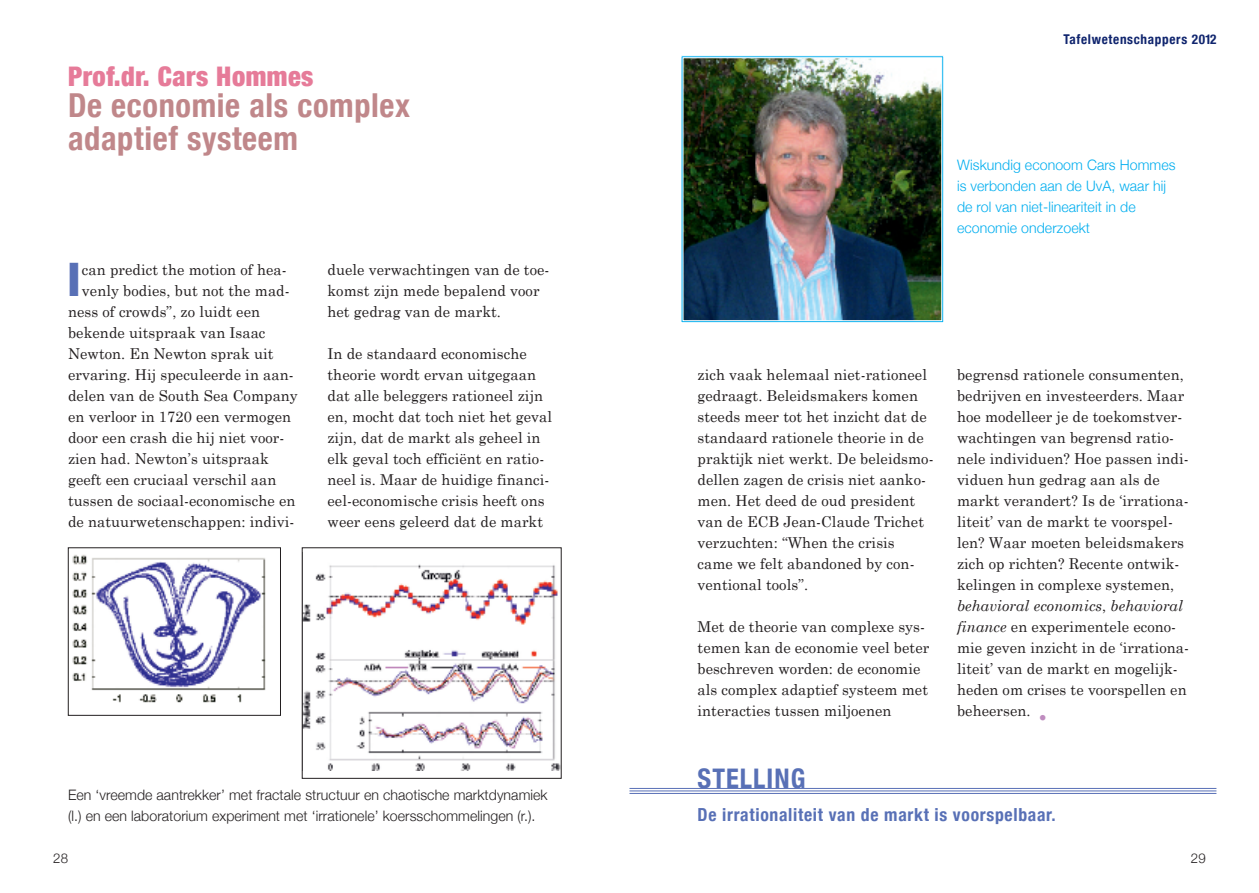
<style>
.page{position:relative;width:1259px;height:893px;background:#fff}
.page>*{position:absolute;margin:0;border:0;box-sizing:border-box;transform-origin:0 0}
.t1{font:900 condensed 46.2px "Helvetica Neue";color:#5870b6}
.t2{font:700 condensed 33px/33px "Helvetica Neue";letter-spacing:.02em;color:#c0878a}
.t3{font:900 condensed 27px "Helvetica Neue";letter-spacing:.02em;color:#e67b99}
.t4{font:700 condensed 27px "Helvetica Neue";letter-spacing:.04em;color:#5870b6}
.t5{font:700 condensed 18px "Helvetica Neue";letter-spacing:.04em;color:#5870b6}
.t6{font:15px/21px "Century Schoolbook";letter-spacing:.005em;color:#231f20}
.t7{font:300 14.4px/21px "Helvetica Neue";letter-spacing:.005em;color:#231f20}
.t8{font:300 14.4px/21px "Helvetica Neue";letter-spacing:.005em;color:#00aeef}
.t9{font:700 condensed 13.5px "Helvetica Neue";letter-spacing:.05em;color:#10256e}
.t10{font:300 13.5px "Helvetica Neue";color:#231f20}
.s1{font-style:italic}
.s2{font-size:27px;color:#bf8cbf}
</style>
<div class="page">
<img style="left:684px;top:59px;width:256px;height:260px">
<div style="left:680px;top:55px;width:264px;height:268px;border:1px solid #fff"></div>
<div style="left:682px;top:57px;width:260px;height:264px;border:1px solid #fff"></div>
<img style="left:304px;top:564px;width:255px;height:206px">
<img style="left:72px;top:554px;width:194px;height:149px">
<div style="left:68px;top:548px;width:213px;height:168px;border:1px solid #231f20"></div>
<hr style="left:629px;top:788px;width:587px;height:1px;background:#5870b6">
<hr style="left:629px;top:790px;width:587px;height:1px;background:#5870b6">
<hr style="left:629px;top:793px;width:587px;height:1px;background:#5870b6">
<h3 class="t3" style="left:68px;top:59px;width:247px">Prof.dr. Cars Hommes</h3>
<h2 class="t2" style="left:68px;top:88px;width:343px">De economie als complex adaptief systeem</h2>
<h1 class="t1" style="left:68px;top:251px;width:13px">I</h1>
<p class="t6" style="left:82px;top:258px;width:206px">can predict the motion of hea-</p>
<p class="t6" style="left:82px;top:279px;width:209px">venly bodies, but not the mad-</p>
<p class="t6" style="left:68px;top:300px;width:194px">ness of crowds”, zo luidt een</p>
<p class="t6" style="left:68px;top:321px;width:199px">bekende uitspraak van Isaac</p>
<p class="t6" style="left:68px;top:342px;width:207px">Newton. En Newton sprak uit</p>
<p class="t6" style="left:68px;top:363px;width:227px">ervaring. Hij speculeerde in aan-</p>
<p class="t6" style="left:68px;top:384px;width:231px">delen van de South Sea Company</p>
<p class="t6" style="left:68px;top:405px;width:224px">en verloor in 1720 een vermogen</p>
<p class="t6" style="left:68px;top:426px;width:218px">door een crash die hij niet voor-</p>
<p class="t6" style="left:68px;top:447px;width:202px">zien had. Newton’s uitspraak</p>
<p class="t6" style="left:68px;top:468px;width:210px">geeft een cruciaal verschil aan</p>
<p class="t6" style="left:68px;top:489px;width:229px">tussen de sociaal-economische en</p>
<p class="t6" style="left:68px;top:510px;width:228px">de natuurwetenschappen: indivi-</p>
<p class="t6" style="left:327px;top:258px;width:223px">duele verwachtingen van de toe&shy;komst zijn mede bepalend voor het gedrag van de markt.</p>
<p class="t6" style="left:327px;top:342px;width:226px">In de standaard economische theorie wordt ervan uitgegaan dat alle beleggers rationeel zijn en, mocht dat toch niet het geval zijn, dat de markt als geheel in elk geval toch efficiënt en ratio&shy;neel is. Maar de huidige financi&shy;eel-economische crisis heeft ons weer eens geleerd dat de markt</p>
<p class="t7" style="left:68px;top:784px;width:481px">Een ‘vreemde aantrekker’ met fractale structuur en chaotische marktdynamiek (l.) en een laboratorium experiment met ‘irrationele’ koersschommelingen (r.).</p>
<p class="t10" style="left:53px;top:849px;width:16px">28</p>
<p class="t9" style="left:1063px;top:31px;width:154px">Tafelwetenschappers 2012</p>
<p class="t8" style="left:957px;top:154px;width:220px">Wiskundig econoom Cars Hommes is verbonden aan de UvA, waar hij de rol van niet-lineariteit in de economie onderzoekt</p>
<p class="t6" style="left:697px;top:363px;width:238px">zich vaak helemaal niet-rationeel gedraagt. Beleidsmakers komen steeds meer tot het inzicht dat de standaard rationele theorie in de praktijk niet werkt. De beleidsmo&shy;dellen zagen de crisis niet aanko&shy;men. Het deed de oud president van de ECB Jean-Claude Trichet verzuchten: “When the crisis came we felt abandoned by con&shy;ventional tools”.</p>
<p class="t6" style="left:697px;top:615px;width:233px">Met de theorie van complexe sys&shy;temen kan de economie veel beter beschreven worden: de economie als complex adaptief systeem met interacties tussen miljoenen</p>
<h3 class="t4" style="left:697px;top:762px;width:109px">STellinG</h3>
<p class="t6" style="left:957px;top:363px;width:233px">begrensd rationele consumenten, bedrijven en investeerders. Maar hoe modelleer je de toekomstver&shy;wachtingen van begrensd ratio&shy;nele individuen? Hoe passen indi&shy;viduen hun gedrag aan als de markt verandert? Is de ‘irrationa&shy;liteit’ van de markt te voorspel&shy;len? Waar moeten beleidsmakers zich op richten? Recente ontwik&shy;kelingen in complexe systemen, <span class="s1">behavioral economics</span>, <span class="s1">behavioral finance</span> en experimentele econo&shy;mie geven inzicht in de ‘irrationa&shy;liteit’ van de markt en mogelijk&shy;heden om crises te voorspellen en beheersen. <span class="s2">•</span></p>
<p class="t5" style="left:697px;top:803px;width:360px">De irrationaliteit van de markt is voorspelbaar.</p>
<p class="t10" style="left:1191px;top:849px;width:16px">29</p>
</div>
